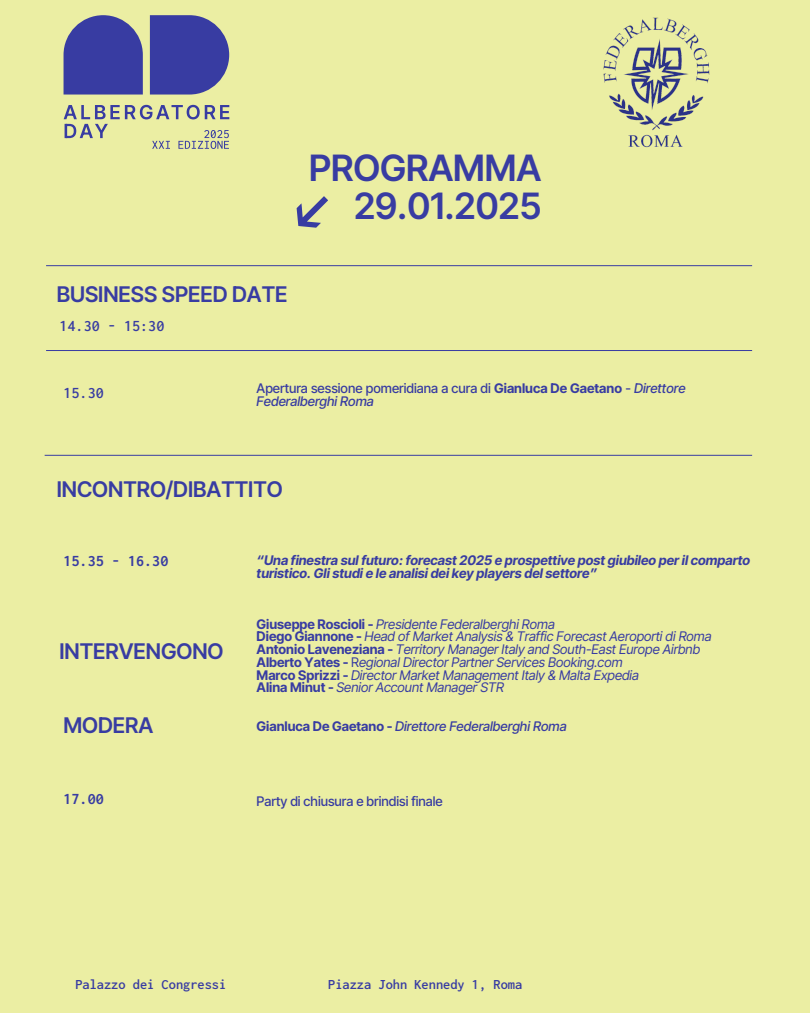
<style>
.page{position:relative;width:810px;height:1013px;background:#fff}
.page>*{position:absolute;margin:0;border:0;box-sizing:border-box;transform-origin:0 0}
.t1{font:600 36.3px/38.8px "Inter Tight";color:#383ca2;text-align:right}
.t2{font:600 21.6px "Inter Tight";color:#383ca2}
.t3{font:600 16.2px "Inconsolata";color:#383ca2}
.t4{font:700 16.2px "Inconsolata";color:#383ca2}
.t5{font:600 14.4px "Inconsolata";color:#383ca2}
.t6{font:italic 13.3px "Inter Tight";color:#383ca2}
.t7{font:italic 700 13.3px/12.8px "Inter Tight";color:#383ca2}
.t8{font:500 13.3px/12.6px "Inter Tight";color:#383ca2}
.t9{font:italic 500 13.3px "Inter Tight";color:#383ca2}
.s1{font-weight:700}
.s2{font-style:italic}
.s3{font-weight:700;font-style:normal}
.s4{font-style:normal}
</style>
<div class="page">
<div style="left:0;top:0;width:810px;height:1012px;background:#ebeea3"></div>
<svg style="left:297px;top:196px;width:31px;height:32px"></svg>
<hr style="left:46px;top:265px;width:706px;height:1px;background:#383ca2">
<hr style="left:46px;top:350px;width:706px;height:1px;background:#383ca2">
<hr style="left:45px;top:455px;width:707px;height:1px;background:#383ca2">
<svg style="left:64px;top:15px;width:79px;height:79px;background:#4b4fa2"></svg>
<svg style="left:150px;top:15px;width:79px;height:79px;background:#4a4ea2"></svg>
<svg style="left:64px;top:105px;width:165px;height:44px"></svg>
<img style="left:603px;top:17px;width:107px;height:131px">
<h2 class="t1" style="left:309px;top:148px;width:234px">PROGRAMMA<br>29.01.2025</h2>
<p class="t2" style="left:57px;top:281px;width:232px">BUSINESS SPEED DATE</p>
<p class="t3" style="left:59px;top:316px;width:106px">14.30 - 15:30</p>
<h2 class="t3" style="left:63px;top:384px;width:42px">15.30</h2>
<h4 class="t8" style="left:257px;top:382px;width:430px">Apertura sessione pomeridiana a cura di <span class="s1">Gianluca De Gaetano</span> - <span class="s2">Direttore<br>Federalberghi Roma</span></h4>
<h3 class="t2" style="left:57px;top:476px;width:227px">INCONTRO/DIBATTITO</h3>
<p class="t4" style="left:63px;top:551px;width:106px">15.35 - 16.30</p>
<p class="t2" style="left:59px;top:637px;width:166px">INTERVENGONO</p>
<h3 class="t2" style="left:63px;top:712px;width:91px">MODERA</h3>
<p class="t4" style="left:63px;top:790px;width:42px">17.00</p>
<h4 class="t7" style="left:257px;top:553px;width:495px">“Una finestra sul futuro: forecast 2025 e prospettive post giubileo per il comparto turistico. Gli studi e le analisi dei key players del settore”</h4>
<p class="t6" style="left:257px;top:615px;width:300px"><span class="s3">Giuseppe Roscioli -</span> Presidente Federalberghi Roma</p>
<h2 class="t6" style="left:257px;top:628px;width:456px"><span class="s3">Diego Giannone -</span> Head of Market Analysis &amp; Traffic Forecast Aeroporti di Roma</h2>
<h3 class="t6" style="left:257px;top:641px;width:445px"><span class="s3">Antonio Laveneziana -</span> Territory Manager Italy and South-East Europe Airbnb</h3>
<h4 class="t6" style="left:257px;top:654px;width:367px"><span class="s3">Alberto Yates -</span> <span class="s4">R</span>egional Director Partner Services Booking.com</h4>
<p class="t6" style="left:257px;top:666px;width:384px"><span class="s3">Marco Sprizzi -</span> Director Market Management Italy &amp; Malta Expedia</p>
<p class="t6" style="left:257px;top:679px;width:249px"><span class="s3">Alina Minut -</span> Senior Account Manager STR</p>
<p class="t9" style="left:257px;top:717px;width:312px"><span class="s3">Gianluca De Gaetano -</span> Direttore Federalberghi Roma</p>
<p class="t8" style="left:257px;top:795px;width:188px">Party di chiusura e brindisi finale</p>
<h1 class="t5" style="left:75px;top:976px;width:152px">Palazzo dei Congressi</h1>
<p class="t5" style="left:328px;top:976px;width:196px">Piazza John Kennedy 1, Roma</p>
</div>
